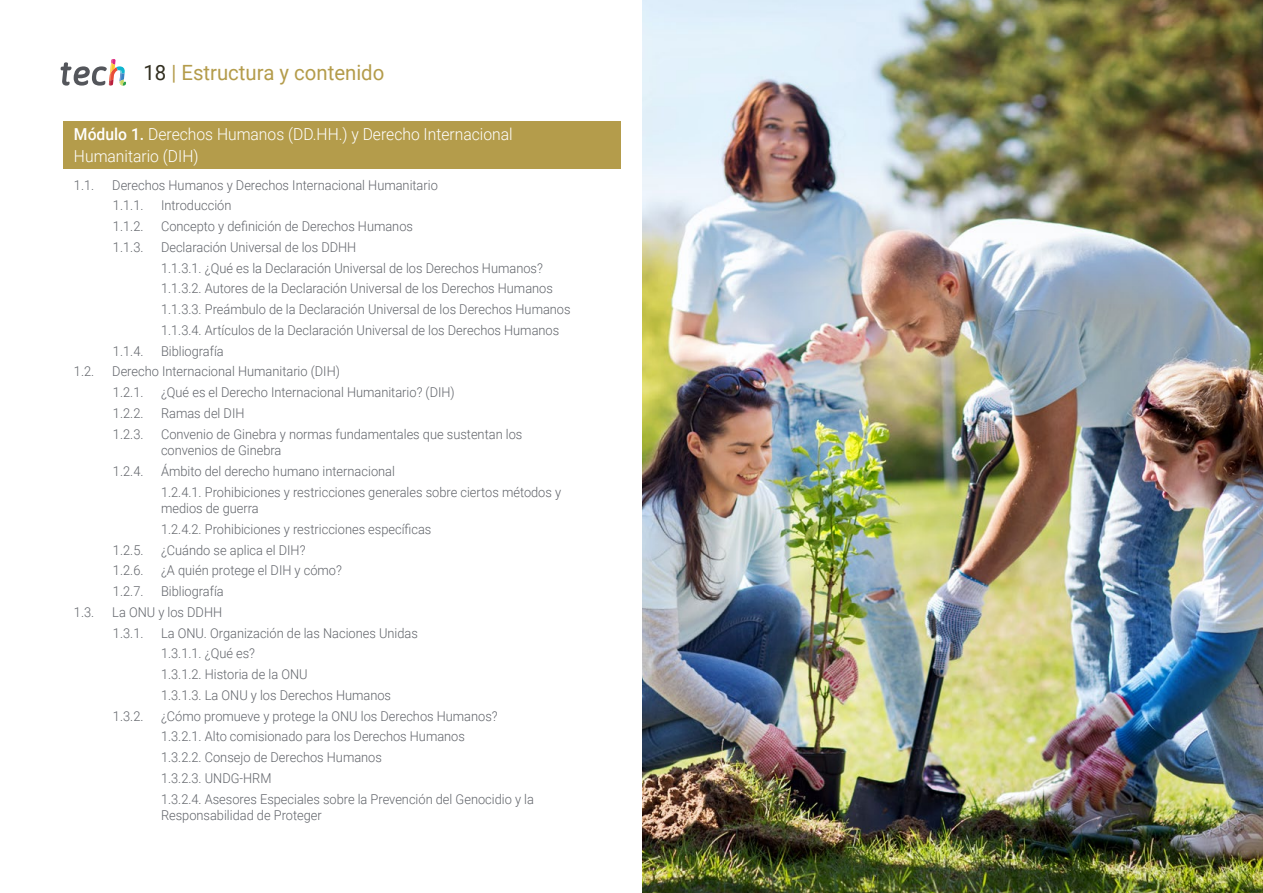
<style>
.page{position:relative;width:1263px;height:893px;background:#fff}
.page>*{position:absolute;margin:0;border:0;box-sizing:border-box;transform-origin:0 0}
.t1{font:21px "Roboto";color:#b49c4b}
.t2{font:300 16.5px/22.5px "Roboto";color:#fff;scale:.95 1}
.t3{font:300 13.5px/20.7px "Roboto";color:#61646a;scale:.95 1}
.s1{color:#312e20}
.s2{font-weight:500}
</style>
<div class="page">
<div style="left:63px;top:121px;width:558px;height:48px;background:#b49c4b"></div>
<svg style="left:61px;top:59px;width:65px;height:27px"></svg>
<img style="left:642px;top:0;width:621px;height:893px">
<h1 class="t1" style="left:144px;top:57px;width:242px"><span class="s1">18</span> | Estructura y contenido</h1>
<p class="t2" style="left:74px;top:122px;width:463px"><span class="s2">Módulo 1.</span> Derechos Humanos (DD.HH.) y Derecho Internacional<br>Humanitario (DIH)</p>
<p class="t3" style="left:74px;top:174px;width:23px">1.1.</p>
<p class="t3" style="left:112px;top:174px;width:344px">Derechos Humanos y Derechos Internacional Humanitario<br>1.1.1.</p>
<p class="t3" style="left:161px;top:195px;width:76px">Introducción</p>
<p class="t3" style="left:113px;top:215px;width:34px">1.1.2.</p>
<p class="t3" style="left:161px;top:215px;width:267px">Concepto y definición de Derechos Humanos</p>
<p class="t3" style="left:113px;top:236px;width:34px">1.1.3.</p>
<p class="t3" style="left:161px;top:236px;width:433px">Declaración Universal de los DDHH<br>1.1.3.1. ¿Qué es la Declaración Universal de los Derechos Humanos?<br>1.1.3.2. Autores de la Declaración Universal de los Derechos Humanos 1.1.3.3. Preámbulo de la Declaración Universal de los Derechos Humanos 1.1.3.4. Artículos de la Declaración Universal de los Derechos Humanos</p>
<p class="t3" style="left:113px;top:340px;width:34px">1.1.4.</p>
<p class="t3" style="left:161px;top:340px;width:68px">Bibliografía</p>
<p class="t3" style="left:74px;top:361px;width:23px">1.2.</p>
<p class="t3" style="left:112px;top:361px;width:241px">Derecho Internacional Humanitario (DIH)<br>1.2.1.</p>
<p class="t3" style="left:161px;top:381px;width:311px">¿Qué es el Derecho Internacional Humanitario? (DIH)</p>
<p class="t3" style="left:113px;top:402px;width:34px">1.2.2.</p>
<p class="t3" style="left:161px;top:402px;width:89px">Ramas del DIH</p>
<p class="t3" style="left:113px;top:423px;width:34px">1.2.3.</p>
<p class="t3" style="left:161px;top:425px;width:382px;line-height:16.5px">Convenio de Ginebra y normas fundamentales que sustentan los convenios de Ginebra</p>
<p class="t3" style="left:113px;top:460px;width:34px">1.2.4.</p>
<p class="t3" style="left:161px;top:460px;width:423px">Ámbito del derecho humano internacional<br>1.2.4.1. Prohibiciones y restricciones generales sobre ciertos métodos y</p>
<p class="t3" style="left:161px;top:497px;width:286px">medios de guerra<br>1.2.4.2. Prohibiciones y restricciones específicas</p>
<p class="t3" style="left:113px;top:539px;width:34px">1.2.5.</p>
<p class="t3" style="left:161px;top:539px;width:154px">¿Cuándo se aplica el DIH?</p>
<p class="t3" style="left:113px;top:560px;width:34px">1.2.6.</p>
<p class="t3" style="left:161px;top:560px;width:192px">¿A quién protege el DIH y cómo?</p>
<p class="t3" style="left:113px;top:580px;width:34px">1.2.7.</p>
<p class="t3" style="left:161px;top:580px;width:68px">Bibliografía</p>
<p class="t3" style="left:74px;top:601px;width:23px">1.3.</p>
<p class="t3" style="left:112px;top:601px;width:117px">La ONU y los DDHH<br>1.3.1.</p>
<p class="t3" style="left:161px;top:622px;width:272px">La ONU. Organización de las Naciones Unidas<br>1.3.1.1. ¿Qué es?<br>1.3.1.2. Historia de la ONU<br>1.3.1.3. La ONU y los Derechos Humanos</p>
<p class="t3" style="left:113px;top:705px;width:34px">1.3.2.</p>
<p class="t3" style="left:161px;top:705px;width:394px">¿Cómo promueve y protege la ONU los Derechos Humanos?<br>1.3.2.1. Alto comisionado para los Derechos Humanos<br>1.3.2.2. Consejo de Derechos Humanos<br>1.3.2.3. UNDG-HRM<br>1.3.2.4. Asesores Especiales sobre la Prevención del Genocidio y la</p>
<p class="t3" style="left:161px;top:804px;width:171px">Responsabilidad de Proteger</p>
</div>
